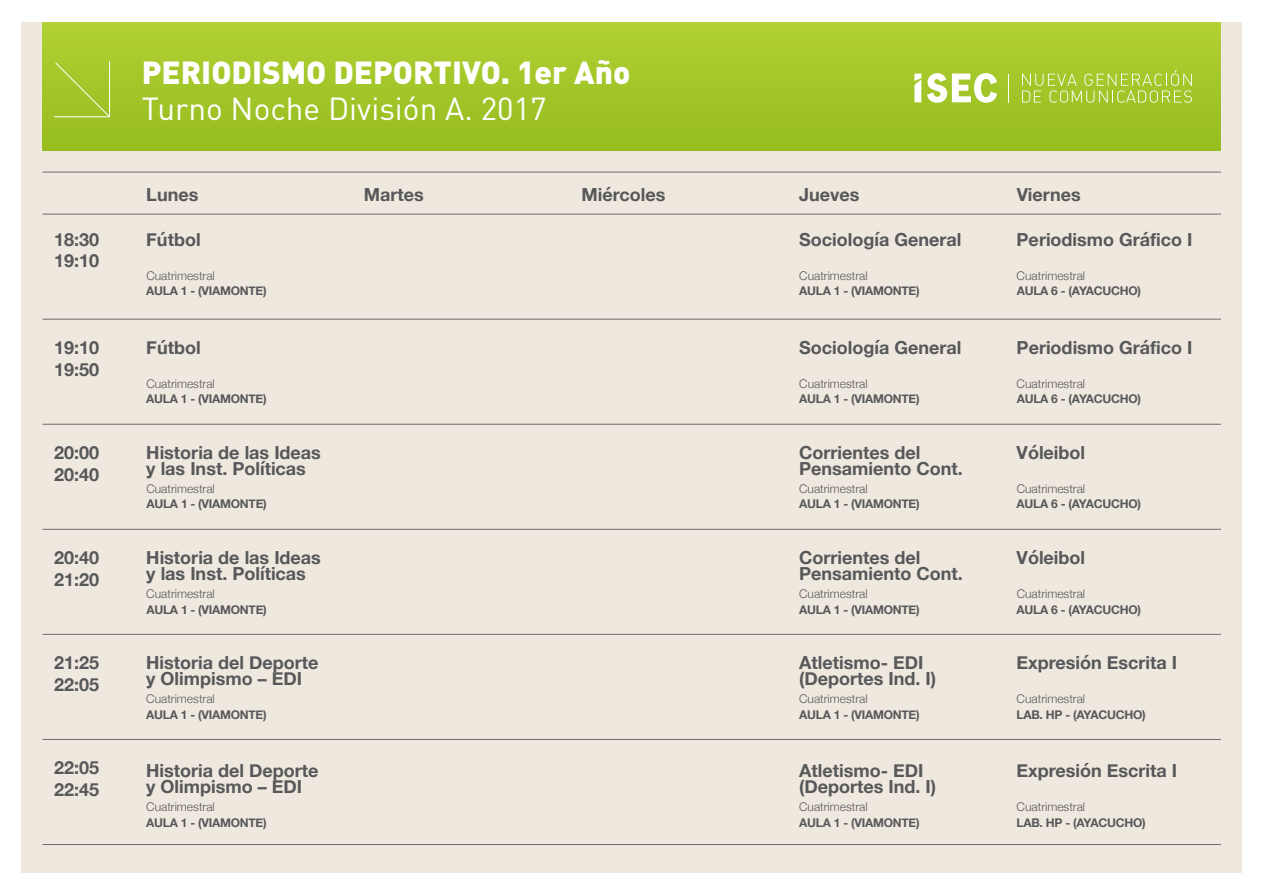
<style>
.page{position:relative;width:1265px;height:895px;background:#fff}
.page>*{position:absolute;margin:0;border:0;box-sizing:border-box;transform-origin:0 0}
.t1{font:900 31.5px "DIN Pro";color:#fff}
.t2{font:31.5px "DIN Pro";color:#fff}
.t3{font:700 18px/15.6px "Helvetica Neue";color:#57585a}
.t4{font:700 12px "Helvetica Neue";letter-spacing:-.02em;color:#57585a}
.t5{font:300 12px "Helvetica Neue";color:#57585a}
</style>
<div class="page">
<div style="left:21px;top:22px;width:1221px;height:850px;background:#efe8de"></div>
<div style="left:43px;top:22px;width:1177px;height:129px;background:linear-gradient(to right,#a4c729,#a4c72a)"></div>
<svg style="left:1022px;top:70px;width:169px;height:33px;background:#afce47"></svg>
<svg style="left:1007px;top:74px;width:1px;height:28px"></svg>
<svg style="left:927px;top:73px;width:70px;height:30px;background:#d4e49b"></svg>
<svg style="left:914px;top:74px;width:7px;height:28px"></svg>
<hr style="left:43px;top:172px;width:1177px;height:1px;background:#6c6d70">
<hr style="left:43px;top:214px;width:1177px;height:1px;background:#6c6d70">
<hr style="left:43px;top:319px;width:1177px;height:1px;background:#6c6d70">
<hr style="left:43px;top:424px;width:1177px;height:1px;background:#6c6d70">
<hr style="left:43px;top:529px;width:1177px;height:1px;background:#6c6d70">
<hr style="left:43px;top:634px;width:1177px;height:1px;background:#6c6d70">
<hr style="left:43px;top:739px;width:1177px;height:1px;background:#6c6d70">
<hr style="left:43px;top:844px;width:1177px;height:1px;background:#6c6d70">
<svg style="left:53px;top:60px;width:58px;height:58px;background:#a7c934"></svg>
<h1 class="t1" style="left:142px;top:51px;width:490px">PERIODISMO DEPORTIVO. 1er Año</h1>
<h1 class="t2" style="left:142px;top:87px;width:406px">Turno Noche División A. 2017</h1>
<p class="t3" style="left:146px;top:187px;width:54px">Lunes</p>
<p class="t3" style="left:364px;top:187px;width:61px">Martes</p>
<p class="t3" style="left:581px;top:187px;width:85px">Miércoles</p>
<p class="t3" style="left:799px;top:187px;width:62px">Jueves</p>
<p class="t3" style="left:1016px;top:187px;width:65px">Viernes</p>
<p class="t3" style="left:54px;top:229px;width:47px;line-height:21.6px">18:30<br>19:10</p>
<p class="t3" style="left:146px;top:232px;width:56px">Fútbol</p>
<p class="t5" style="left:146px;top:265px;width:70px">Cuatrimestral</p>
<p class="t4" style="left:146px;top:281px;width:122px">AULA 1 - (VIAMONTE)</p>
<p class="t3" style="left:54px;top:337px;width:47px;line-height:21.6px">19:10<br>19:50</p>
<p class="t3" style="left:146px;top:340px;width:56px">Fútbol</p>
<p class="t5" style="left:146px;top:373px;width:70px">Cuatrimestral</p>
<p class="t4" style="left:146px;top:389px;width:122px">AULA 1 - (VIAMONTE)</p>
<p class="t3" style="left:54px;top:442px;width:47px;line-height:21.6px">20:00<br>20:40</p>
<p class="t3" style="left:146px;top:445px;width:176px">Historia de las Ideas y las Inst. Políticas</p>
<p class="t5" style="left:146px;top:478px;width:70px">Cuatrimestral</p>
<p class="t4" style="left:146px;top:494px;width:122px">AULA 1 - (VIAMONTE)</p>
<p class="t3" style="left:54px;top:547px;width:47px;line-height:21.6px">20:40<br>21:20</p>
<p class="t3" style="left:146px;top:550px;width:176px">Historia de las Ideas y las Inst. Políticas</p>
<p class="t5" style="left:146px;top:583px;width:70px">Cuatrimestral</p>
<p class="t4" style="left:146px;top:599px;width:122px">AULA 1 - (VIAMONTE)</p>
<p class="t3" style="left:54px;top:652px;width:47px;line-height:21.6px">21:25<br>22:05</p>
<p class="t3" style="left:54px;top:757px;width:47px;line-height:21.6px">22:05<br>22:45</p>
<p class="t3" style="left:146px;top:655px;width:174px">Historia del Deporte y Olimpismo – EDI</p>
<p class="t5" style="left:146px;top:688px;width:70px">Cuatrimestral</p>
<p class="t4" style="left:146px;top:704px;width:122px">AULA 1 - (VIAMONTE)</p>
<p class="t3" style="left:146px;top:763px;width:174px">Historia del Deporte y Olimpismo – EDI</p>
<p class="t5" style="left:146px;top:796px;width:70px">Cuatrimestral</p>
<p class="t4" style="left:146px;top:812px;width:122px">AULA 1 - (VIAMONTE)</p>
<p class="t3" style="left:799px;top:232px;width:164px">Sociología General</p>
<p class="t5" style="left:799px;top:265px;width:70px">Cuatrimestral</p>
<p class="t4" style="left:799px;top:281px;width:122px">AULA 1 - (VIAMONTE)</p>
<p class="t3" style="left:799px;top:340px;width:164px">Sociología General</p>
<p class="t5" style="left:799px;top:373px;width:70px">Cuatrimestral</p>
<p class="t4" style="left:799px;top:389px;width:122px">AULA 1 - (VIAMONTE)</p>
<p class="t3" style="left:799px;top:445px;width:165px">Corrientes del<br>Pensamiento Cont.</p>
<p class="t5" style="left:799px;top:478px;width:70px">Cuatrimestral</p>
<p class="t4" style="left:799px;top:494px;width:122px">AULA 1 - (VIAMONTE)</p>
<p class="t3" style="left:799px;top:550px;width:165px">Corrientes del<br>Pensamiento Cont.</p>
<p class="t5" style="left:799px;top:583px;width:70px">Cuatrimestral</p>
<p class="t4" style="left:799px;top:599px;width:122px">AULA 1 - (VIAMONTE)</p>
<p class="t3" style="left:799px;top:655px;width:138px">Atletismo- EDI (Deportes Ind. I)</p>
<p class="t5" style="left:799px;top:688px;width:70px">Cuatrimestral</p>
<p class="t4" style="left:799px;top:704px;width:122px">AULA 1 - (VIAMONTE)</p>
<p class="t3" style="left:799px;top:763px;width:138px">Atletismo- EDI (Deportes Ind. I)</p>
<p class="t5" style="left:799px;top:796px;width:70px">Cuatrimestral</p>
<p class="t4" style="left:799px;top:812px;width:122px">AULA 1 - (VIAMONTE)</p>
<p class="t3" style="left:1016px;top:232px;width:177px">Periodismo Gráfico I</p>
<p class="t5" style="left:1016px;top:265px;width:70px">Cuatrimestral</p>
<p class="t4" style="left:1016px;top:281px;width:126px">AULA 6 - (AYACUCHO)</p>
<p class="t3" style="left:1016px;top:340px;width:177px">Periodismo Gráfico I</p>
<p class="t5" style="left:1016px;top:373px;width:70px">Cuatrimestral</p>
<p class="t4" style="left:1016px;top:389px;width:126px">AULA 6 - (AYACUCHO)</p>
<p class="t3" style="left:1016px;top:445px;width:70px">Vóleibol</p>
<p class="t5" style="left:1016px;top:478px;width:70px">Cuatrimestral</p>
<p class="t4" style="left:1016px;top:494px;width:126px">AULA 6 - (AYACUCHO)</p>
<p class="t3" style="left:1016px;top:550px;width:70px">Vóleibol</p>
<p class="t5" style="left:1016px;top:583px;width:70px">Cuatrimestral</p>
<p class="t4" style="left:1016px;top:599px;width:126px">AULA 6 - (AYACUCHO)</p>
<p class="t3" style="left:1016px;top:655px;width:162px">Expresión Escrita I</p>
<p class="t5" style="left:1016px;top:688px;width:70px">Cuatrimestral</p>
<p class="t4" style="left:1016px;top:704px;width:131px">LAB. HP - (AYACUCHO)</p>
<p class="t3" style="left:1016px;top:763px;width:162px">Expresión Escrita I</p>
<p class="t5" style="left:1016px;top:796px;width:70px">Cuatrimestral</p>
<p class="t4" style="left:1016px;top:812px;width:131px">LAB. HP - (AYACUCHO)</p>
</div>
